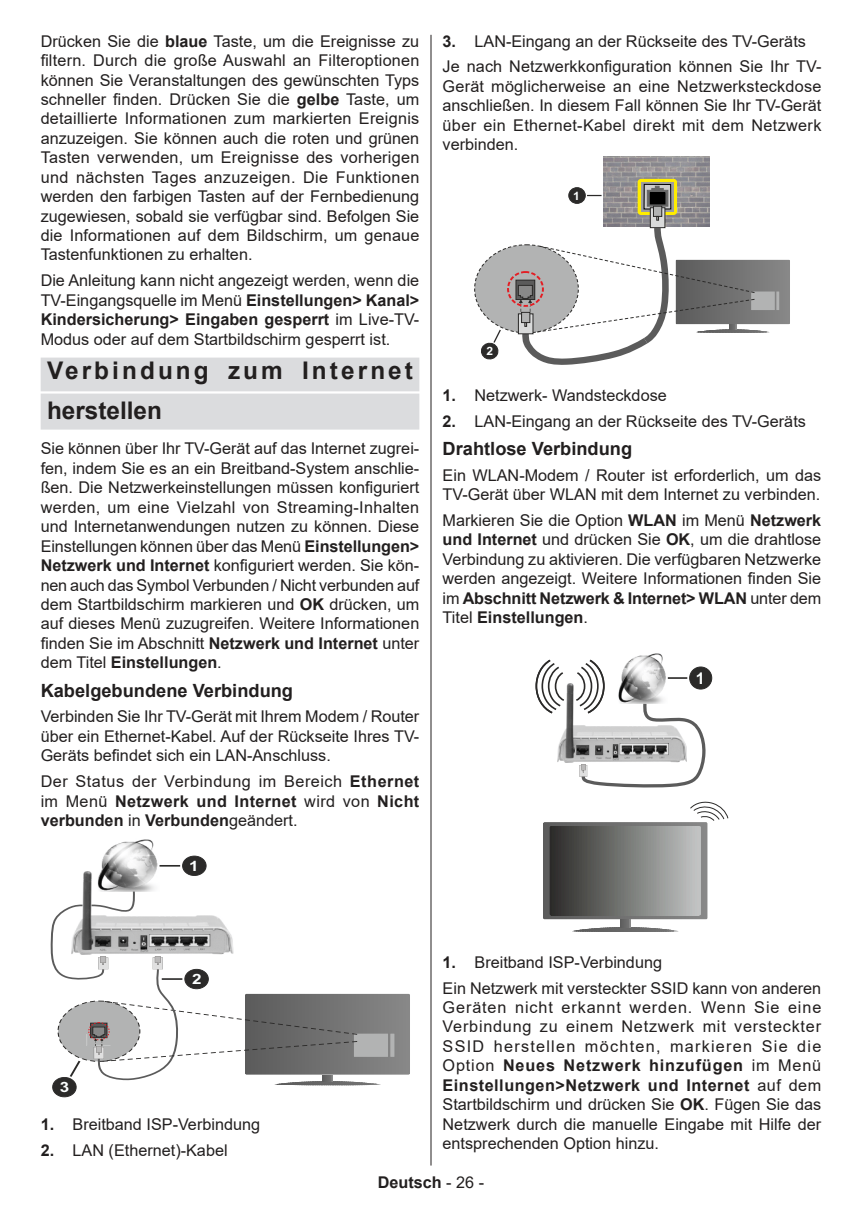
<style>
.page{position:relative;width:862px;height:1212px;background:#fff}
.page>*{position:absolute;margin:0;border:0;box-sizing:border-box;transform-origin:0 0}
.t1{font:700 24.3px/40.5px "Arial";letter-spacing:.125em;color:#221f1f}
.t2{font:700 18.22px "Arial";color:#221f1f}
.t3{font:16.2px/19.3px "Arial";color:#221f1f;text-align:justify}
.t4{font:700 16.2px "Arial";color:#221f1f}
.t5{font:700 15.97px "Arial";color:#fcffff}
.t6{font:700 14.17px "Arial";color:#fcffff;scale:1.2 1}
.t7{font:700 11.47px "Arial";color:#fcffff;scale:1.05 1}
.s1{font-weight:700}
.s2{font-weight:400}
</style>
<div class="page">
<hr style="left:430px;top:35px;width:1px;height:1130px;background:#221f1f">
<div style="left:41px;top:358px;width:378px;height:33px;background:#dbdcde"></div>
<div style="left:41px;top:394px;width:378px;height:36px;background:#dbdcde"></div>
<img style="left:83px;top:872px;width:121px;height:18px">
<img style="left:97px;top:839px;width:62px;height:51px">
<svg style="left:50px;top:890px;width:360px;height:207px"></svg>
<hr style="left:159px;top:865px;width:21px;height:2px;background:#2b2a29">
<div style="left:182px;top:856px;width:24px;height:19px;background:#2b2a29;border-radius:50%"></div>
<div style="left:182px;top:856px;width:24px;height:20px;border:1px solid #2b2a29;border-radius:50%"></div>
<svg style="left:481px;top:329px;width:20px;height:31px"></svg>
<svg style="left:587px;top:195px;width:14px;height:1px"></svg>
<div style="left:568px;top:188px;width:17px;height:15px;background:#2b2a29;border-radius:50%"></div>
<div style="left:568px;top:187px;width:17px;height:16px;border:1px solid #2b2a29;border-radius:50%"></div>
<div style="left:474px;top:245px;width:104px;height:88px;background:#b2b3b3;border-radius:50%"></div>
<img style="left:603px;top:157px;width:106px;height:59px">
<svg style="left:637px;top:179px;width:39px;height:36px"></svg>
<svg style="left:640px;top:182px;width:33px;height:30px"></svg>
<svg style="left:643px;top:184px;width:27px;height:25px"></svg>
<svg style="left:647px;top:186px;width:20px;height:20px"></svg>
<div style="left:650px;top:193px;width:14px;height:11px;background:#000"></div>
<svg style="left:651px;top:210px;width:11px;height:6px"></svg>
<div style="left:649px;top:208px;width:15px;height:20px;border:1px solid #2b2a29"></div>
<div style="left:653px;top:206px;width:8px;height:10px;background:#b2b3b3"></div>
<div style="left:653px;top:206px;width:8px;height:11px;border:1px solid #2b2a29"></div>
<svg style="left:507px;top:272px;width:11px;height:34px"></svg>
<div style="left:507px;top:271px;width:36px;height:36px;border:2px dashed #e31e24;border-radius:50%"></div>
<svg style="left:518px;top:216px;width:271px;height:149px"></svg>
<svg style="left:572px;top:927px;width:101px;height:5px"></svg>
<img style="left:557px;top:684px;width:17px;height:78px">
<img style="left:634px;top:653px;width:29px;height:5px">
<svg style="left:535px;top:659px;width:30px;height:56px"></svg>
<svg style="left:574px;top:658px;width:132px;height:130px"></svg>
<svg style="left:543px;top:801px;width:185px;height:118px"></svg>
<hr style="left:667px;top:677px;width:20px;height:2px;background:#2b2a29">
<div style="left:689px;top:667px;width:22px;height:22px;background:#2b2a29;border-radius:50%"></div>
<div style="left:689px;top:667px;width:22px;height:22px;border:1px solid #2b2a29;border-radius:50%"></div>
<p class="t3" style="left:41px;top:33px;width:380px">Drücken Sie die <span class="s1">blaue</span> Taste, um die Ereignisse zu filtern. Durch die große Auswahl an Filteroptionen können Sie Veranstaltungen des gewünschten Typs schneller finden. Drücken Sie die <span class="s1">gelbe</span> Taste, um detaillierte Informationen zum markierten Ereignis anzuzeigen. Sie können auch die roten und grünen Tasten verwenden, um Ereignisse des vorherigen und nächsten Tages anzuzeigen. Die Funktionen werden den farbigen Tasten auf der Fernbedienung zugewiesen, sobald sie verfügbar sind. Befolgen Sie die Informationen auf dem Bildschirm, um genaue Tastenfunktionen zu erhalten.</p>
<p class="t3" style="left:41px;top:272px;width:380px">Die Anleitung kann nicht angezeigt werden, wenn die TV-Eingangsquelle im Menü <span class="s1">Einstellungen&gt; Kanal&gt; Kindersicherung&gt; Eingaben gesperrt</span> im Live-TV-Modus oder auf dem Startbildschirm gesperrt ist.</p>
<h1 class="t1" style="left:47px;top:352px;width:367px">Verbindung zum Internet herstellen</h1>
<p class="t3" style="left:41px;top:441px;width:380px">Sie können über Ihr TV-Gerät auf das Internet zugrei&shy;fen, indem Sie es an ein Breitband-System anschlie&shy;ßen. Die Netzwerkeinstellungen müssen konfiguriert werden, um eine Vielzahl von Streaming-Inhalten und Internetanwendungen nutzen zu können. Diese Einstellungen können über das Menü <span class="s1">Einstellungen&gt; Netzwerk und Internet</span> konfiguriert werden. Sie kön&shy;nen auch das Symbol Verbunden / Nicht verbunden auf dem Startbildschirm markieren und <span class="s1">OK</span> drücken, um auf dieses Menü zuzugreifen. Weitere Informationen finden Sie im Abschnitt <span class="s1">Netzwerk und Internet</span> unter dem Titel <span class="s1">Einstellungen</span>.</p>
<p class="t2" style="left:41px;top:683px;width:254px">Kabelgebundene Verbindung</p>
<p class="t3" style="left:41px;top:708px;width:380px">Verbinden Sie Ihr TV-Gerät mit Ihrem Modem / Router über ein Ethernet-Kabel. Auf der Rückseite Ihres TV-Geräts befindet sich ein LAN-Anschluss.</p>
<p class="t3" style="left:41px;top:773px;width:380px">Der Status der Verbindung im Bereich <span class="s1">Ethernet </span>im Menü <span class="s1">Netzwerk und Internet</span> wird von <span class="s1">Nicht verbunden</span> in <span class="s1">Verbunden</span>geändert.</p>
<p class="t6" style="left:189px;top:856px;width:9px">1</p>
<p class="t3" style="left:442px;top:29px;width:380px;line-height:25.9px"><span class="s1">3.</span> LAN-Eingang an der Rückseite des TV-Geräts<br>Je nach Netzwerkkonfiguration können Sie Ihr TV-</p>
<p class="t3" style="left:442px;top:78px;width:380px">Gerät möglicherweise an eine Netzwerksteckdose anschließen. In diesem Fall können Sie Ihr TV-Gerät über ein Ethernet-Kabel direkt mit dem Netzwerk verbinden.</p>
<p class="t7" style="left:573px;top:188px;width:8px">1</p>
<p class="t7" style="left:486px;top:344px;width:8px">2</p>
<p class="t3" style="left:442px;top:387px;width:225px"><span class="s1">1.</span> Netzwerk- Wandsteckdose</p>
<p class="t3" style="left:442px;top:413px;width:364px"><span class="s1">2.</span> LAN-Eingang an der Rückseite des TV-Geräts</p>
<p class="t2" style="left:442px;top:441px;width:191px">Drahtlose Verbindung</p>
<p class="t3" style="left:442px;top:467px;width:380px">Ein WLAN-Modem / Router ist erforderlich, um das<br>TV-Gerät über WLAN mit dem Internet zu verbinden.</p>
<p class="t3" style="left:442px;top:512px;width:380px">Markieren Sie die Option <span class="s1">WLAN</span> im Menü <span class="s1">Netzwerk und Internet</span> und drücken Sie <span class="s1">OK</span>, um die drahtlose Verbindung zu aktivieren. Die verfügbaren Netzwerke werden angezeigt. Weitere Informationen finden Sie im <span class="s1">Abschnitt Netzwerk &amp; Internet&gt; WLAN</span> unter dem Titel <span class="s1">Einstellungen</span>.</p>
<p class="t5" style="left:695px;top:668px;width:10px">1</p>
<p class="t6" style="left:60px;top:1078px;width:9px">3</p>
<p class="t6" style="left:192px;top:970px;width:9px">2</p>
<p class="t3" style="left:41px;top:1116px;width:221px"><span class="s1">1.</span> Breitband ISP-Verbindung</p>
<p class="t3" style="left:41px;top:1142px;width:188px"><span class="s1">2.</span> LAN (Ethernet)-Kabel</p>
<p class="t3" style="left:442px;top:950px;width:380px;line-height:25.9px"><span class="s1">1.</span> Breitband ISP-Verbindung<br>Ein Netzwerk mit versteckter SSID kann von anderen</p>
<p class="t3" style="left:442px;top:999px;width:380px">Geräten nicht erkannt werden. Wenn Sie eine Verbindung zu einem Netzwerk mit versteckter SSID herstellen möchten, markieren Sie die Option <span class="s1">Neues Netzwerk hinzufügen</span> im Menü <span class="s1">Einstellungen&gt;Netzwerk und Internet</span> auf dem Startbildschirm und drücken Sie <span class="s1">OK</span>. Fügen Sie das Netzwerk durch die manuelle Eingabe mit Hilfe der entsprechenden Option hinzu.</p>
<p class="t4" style="left:377px;top:1176px;width:108px">Deutsch <span class="s2">- 26 -</span></p>
</div>
